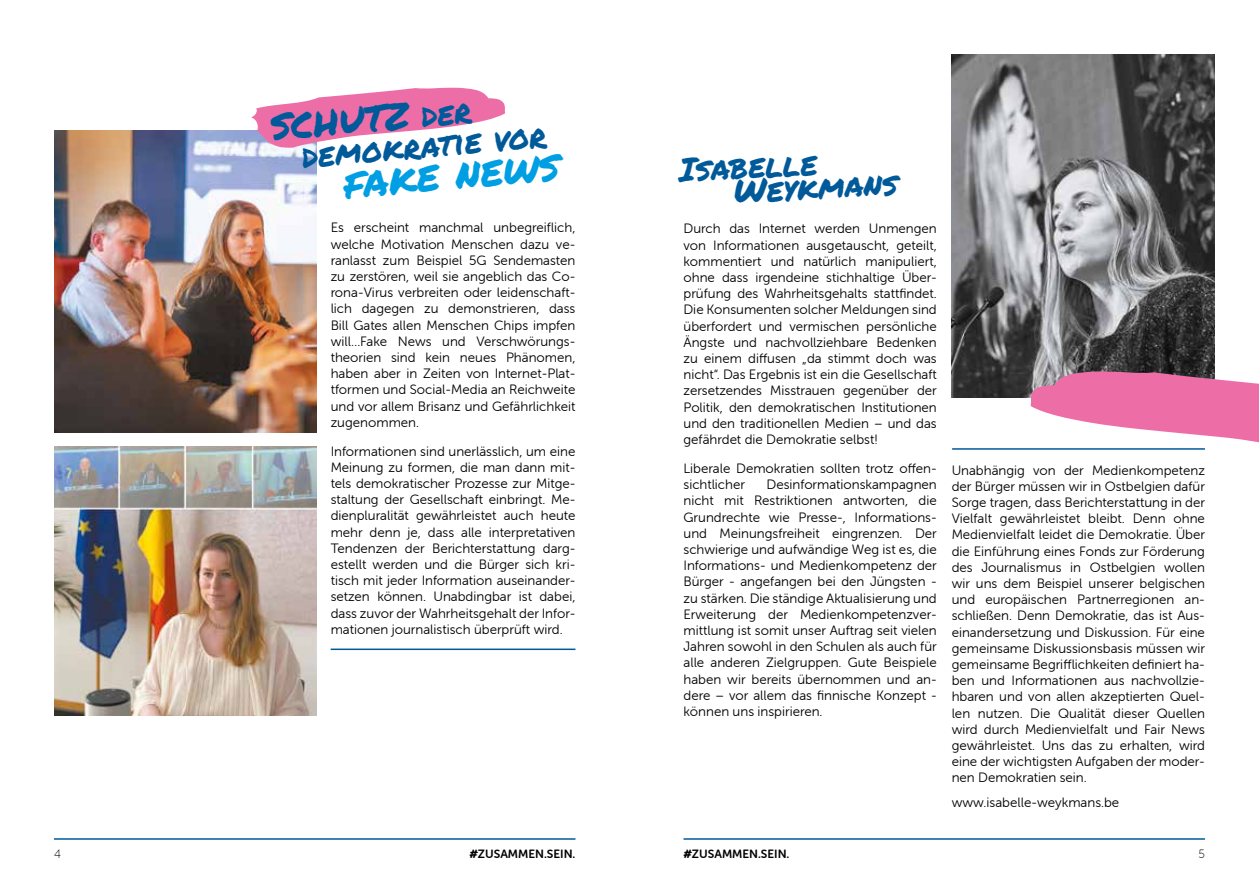
<style>
.page{position:relative;width:1259px;height:893px;background:#fff}
.page>*{position:absolute;margin:0;border:0;box-sizing:border-box;transform-origin:0 0}
.t1{font:43.8px "Permanent Marker";color:#005a9a}
.t2{font:43.8px "Permanent Marker";color:#009fe3}
.t3{font:32.85px/24px "Permanent Marker";color:#005a9a}
.t4{font:13.5px/16.2px "Museo Sans Rounded 300";color:#000;text-align:justify}
.t5{font:12px "Museo Sans Rounded 700";color:#000}
.t6{font:12px "Museo Sans Rounded 100";color:#000}
.s1{font-size:32.85px}
.s2{font-family:"Permanent Marker"}
</style>
<div class="page">
<hr style="left:54px;top:838px;width:521px;height:2px;background:#005a9a">
<hr style="left:683px;top:838px;width:522px;height:2px;background:#005a9a">
<img style="left:951px;top:54px;width:263px;height:344px">
<img style="left:54px;top:131px;width:262px;height:301px">
<img style="left:54px;top:447px;width:262px;height:269px">
<svg style="left:251px;top:88px;width:254px;height:60px"></svg>
<svg style="left:1030px;top:371px;width:229px;height:72px"></svg>
<hr style="left:331px;top:648px;width:244px;height:2px;background:#005a9a">
<hr style="left:952px;top:448px;width:253px;height:2px;background:#005a9a">
<h1 class="t1" style="left:268px;top:92px;width:203px;rotate:-5deg">schutz <span class="s1">der</span></h1>
<h2 class="t3" style="left:301px;top:143px;width:247px;rotate:-5deg">demokratie vor</h2>
<h1 class="t2" style="left:341px;top:150px;width:217px;rotate:-5deg">fake news</h1>
<p class="t4" style="left:331px;top:220px;width:246px">Es erscheint manchmal unbegreiflich, welche Motivation Menschen dazu ve&shy;ranlasst zum Beispiel 5G Sendemasten zu zerstören, weil sie angeblich das Co&shy;rona-Virus verbreiten oder leidenschaft&shy;lich dagegen zu demonstrieren, dass Bill Gates allen Menschen Chips impfen will…Fake News und Verschwörungs&shy;theorien sind kein neues Phänomen, haben aber in Zeiten von Internet-Plat&shy;tformen und Social-Media an Reichweite und vor allem Brisanz und Gefährlichkeit zugenommen.</p>
<p class="t4" style="left:331px;top:443px;width:246px">Informationen sind unerlässlich, um eine Meinung zu formen, die man dann mit&shy;tels demokratischer Prozesse zur Mitge&shy;staltung der Gesellschaft einbringt. Me&shy;dienpluralität gewährleistet auch heute mehr denn je, dass alle interpretativen Tendenzen der Berichterstattung darg&shy;estellt werden und die Bürger sich kri&shy;tisch mit jeder Information auseinander&shy;setzen können. Unabdingbar ist dabei, dass zuvor der Wahrheitsgehalt der Infor&shy;mationen journalistisch überprüft wird.</p>
<h2 class="t3" style="left:732px;top:154px;width:165px;text-indent:-54px;rotate:-3deg">Isabelle<br>Weykmans</h2>
<p class="t4" style="left:683px;top:221px;width:255px">Durch das Internet werden Unmengen von Informationen ausgetauscht, geteilt, kommentiert und natürlich manipuliert, ohne dass irgendeine stichhaltige Über&shy;prüfung des Wahrheitsgehalts stattfindet.<br>Die Konsumenten solcher Meldungen sind überfordert und vermischen persönliche Ängste und nachvollziehbare Bedenken zu einem diffusen „da stimmt doch was nicht“. Das Ergebnis ist ein die Gesellschaft zersetzendes Misstrauen gegenüber der Politik, den demokratischen Institutionen und den traditionellen Medien – und das gefährdet die Demokratie selbst!</p>
<p class="t4" style="left:683px;top:460px;width:255px">Liberale Demokratien sollten trotz offen&shy;sichtlicher</p>
<p class="t4" style="left:683px;top:476px;width:255px;text-indent:83px">Desinformationskampagnen nicht mit Restriktionen antworten, die Grundrechte wie Presse-, Informations&shy;und Meinungsfreiheit eingrenzen. Der schwierige und aufwändige Weg ist es, die Informations- und Medienkompetenz der Bürger - angefangen bei den Jüngsten - zu stärken. Die ständige Aktualisierung und Erweiterung der Medienkompetenzver&shy;mittlung ist somit unser Auftrag seit vielen Jahren sowohl in den Schulen als auch für alle anderen Zielgruppen. Gute Beispiele haben wir bereits übernommen und an&shy;dere – vor allem das finnische Konzept - können uns inspirieren.</p>
<p class="t4" style="left:951px;top:462px;width:255px">Unabhängig von der Medienkompetenz der Bürger müssen wir in Ostbelgien dafür Sorge tragen, dass Berichterstattung in der Vielfalt gewährleistet bleibt. Denn ohne Medienvielfalt leidet die Demokratie. Über die Einführung eines Fonds zur Förderung des Journalismus in Ostbelgien wollen wir uns dem Beispiel unserer belgischen und europäischen Partnerregionen an&shy;schließen. Denn Demokratie, das ist Aus&shy;einandersetzung und Diskussion. Für eine gemeinsame Diskussionsbasis müssen wir gemeinsame Begrifflichkeiten definiert ha&shy;ben und Informationen aus nachvollzie&shy;hbaren und von allen akzeptierten Quel&shy;len nutzen. Die Qualität dieser Quellen wird durch Medienvielfalt und Fair News gewährleistet. Uns das zu erhalten, wird eine der wichtigsten Aufgaben der moder&shy;nen Demokratien sein.</p>
<p class="t4" style="left:951px;top:795px;width:169px">www.isabelle-weykmans.be</p>
<p class="t6" style="left:54px;top:847px;width:8px">4</p>
<p class="t5" style="left:469px;top:847px;width:107px"><span class="s2">#</span>ZUSAMMEN.SEIN.</p>
<p class="t5" style="left:683px;top:847px;width:107px"><span class="s2">#</span>ZUSAMMEN.SEIN.</p>
<p class="t6" style="left:1198px;top:847px;width:8px">5</p>
</div>
